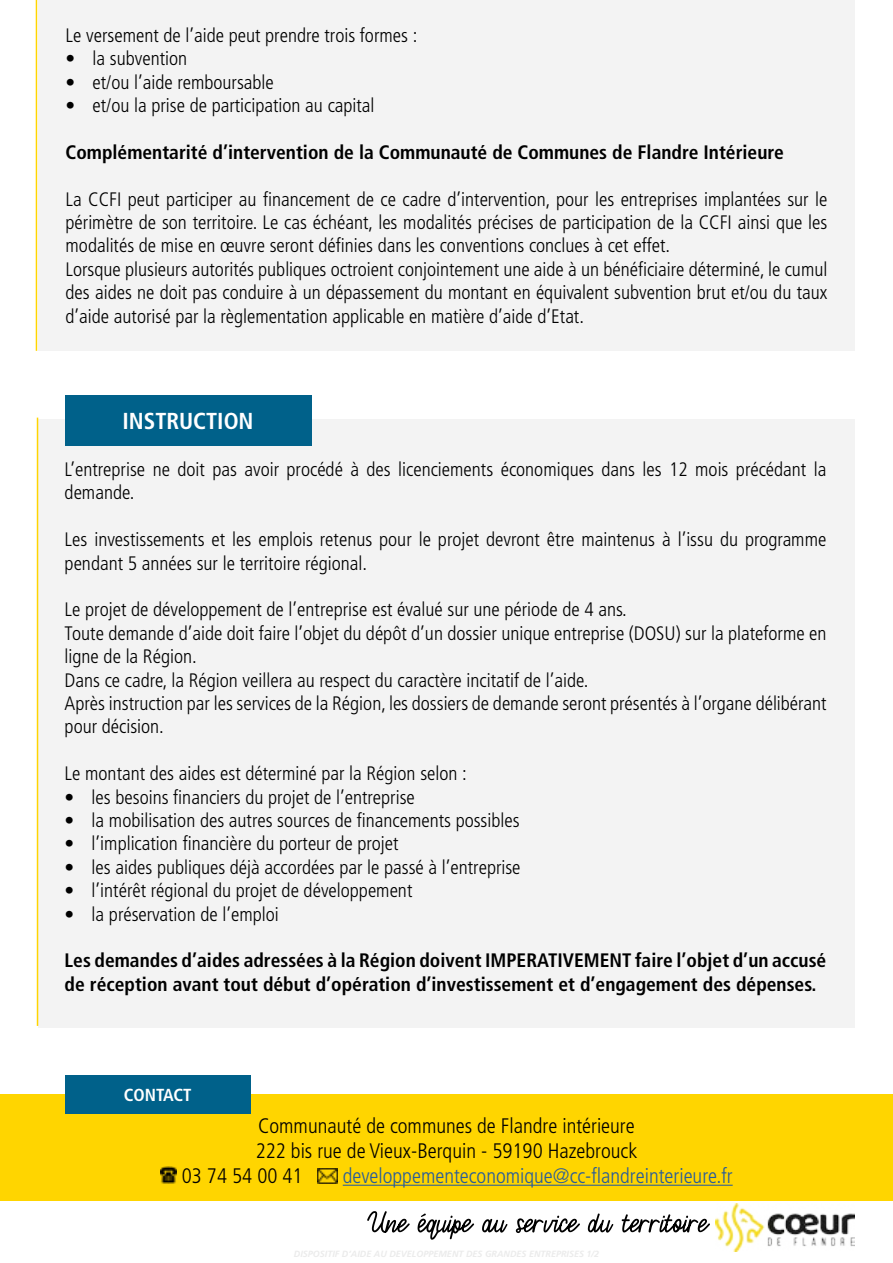
<style>
.page{position:relative;width:893px;height:1263px;background:#fff}
.page>*{position:absolute;margin:0;border:0;box-sizing:border-box;transform-origin:0 0}
.t1{font:700 condensed 23.1px "Frutiger";color:#fff}
.t2{font:300 condensed 21px "Frutiger";color:#000}
.t3{font:300 condensed 21px "Frutiger";color:#275b9b}
.t4{font:300 condensed 19.5px/23.4px "Frutiger";color:#000}
.t5{font:700 condensed 19.5px/23.4px "Frutiger";color:#000}
.t6{font:700 condensed 17.4px "Frutiger";color:#fff}
</style>
<div class="page">
<div style="left:38px;top:0;width:817px;height:351px;background:#f3f3f3"></div>
<div style="left:38px;top:420px;width:817px;height:608px;background:#f3f3f3"></div>
<div style="left:65px;top:395px;width:246px;height:51px;background:#00618a"></div>
<hr style="left:36px;top:0;width:1px;height:351px;background:#ffd500">
<hr style="left:37px;top:418px;width:1px;height:608px;background:#ffd500">
<div style="left:0;top:1095px;width:893px;height:106px;background:#ffd500"></div>
<hr style="left:343px;top:1185px;width:390px;height:1px;background:#275b9b">
<img style="left:160px;top:1167px;width:17px;height:16px">
<img style="left:318px;top:1169px;width:20px;height:14px">
<div style="left:65px;top:1075px;width:186px;height:39px;background:#00618a"></div>
<svg style="left:367px;top:1211px;width:343px;height:29px"></svg>
<img style="left:716px;top:1203px;width:139px;height:48px">
<p class="t4" style="left:66px;top:24px;width:353px">Le versement de l’aide peut prendre trois formes :</p>
<p class="t4" style="left:66px;top:47px;width:123px">• la subvention</p>
<p class="t4" style="left:66px;top:70px;width:210px">• et/ou l’aide remboursable</p>
<p class="t4" style="left:66px;top:94px;width:310px">• et/ou la prise de participation au capital</p>
<p class="t5" style="left:66px;top:140px;width:720px">Complémentarité d’intervention de la Communauté de Communes de Flandre Intérieure</p>
<p class="t4" style="left:66px;top:187px;width:763px">La CCFI peut participer au financement de ce cadre d’intervention, pour les entreprises implantées sur le périmètre de son territoire. Le cas échéant, les modalités précises de participation de la CCFI ainsi que les modalités de mise en œuvre seront définies dans les conventions conclues à cet effet.<br>Lorsque plusieurs autorités publiques octroient conjointement une aide à un bénéficiaire déterminé, le cumul des aides ne doit pas conduire à un dépassement du montant en équivalent subvention brut et/ou du taux d’aide autorisé par la règlementation applicable en matière d’aide d’Etat.</p>
<p class="t1" style="left:122px;top:407px;width:133px">INSTRUCTION</p>
<p class="t4" style="left:65px;top:458px;width:763px">L’entreprise ne doit pas avoir procédé à des licenciements économiques dans les 12 mois précédant la demande.</p>
<p class="t4" style="left:65px;top:528px;width:763px">Les investissements et les emplois retenus pour le projet devront être maintenus à l’issu du programme pendant 5 années sur le territoire régional.</p>
<p class="t4" style="left:65px;top:598px;width:763px">Le projet de développement de l’entreprise est évalué sur une période de 4 ans.<br>Toute demande d’aide doit faire l’objet du dépôt d’un dossier unique entreprise (DOSU) sur la plateforme en ligne de la Région.<br>Dans ce cadre, la Région veillera au respect du caractère incitatif de l’aide.<br>Après instruction par les services de la Région, les dossiers de demande seront présentés à l’organe délibérant pour décision.</p>
<p class="t4" style="left:65px;top:762px;width:404px">Le montant des aides est déterminé par la Région selon :</p>
<p class="t4" style="left:65px;top:785px;width:352px">• les besoins financiers du projet de l’entreprise</p>
<p class="t4" style="left:65px;top:809px;width:456px">• la mobilisation des autres sources de financements possibles</p>
<p class="t4" style="left:65px;top:832px;width:335px">• l’implication financière du porteur de projet</p>
<p class="t4" style="left:65px;top:856px;width:457px">• les aides publiques déjà accordées par le passé à l’entreprise</p>
<p class="t4" style="left:65px;top:879px;width:349px">• l’intérêt régional du projet de développement</p>
<p class="t4" style="left:65px;top:902px;width:216px">• la préservation de l’emploi</p>
<p class="t5" style="left:65px;top:949px;width:763px">Les demandes d’aides adressées à la Région doivent IMPERATIVEMENT faire l’objet d’un accusé de réception avant tout début d’opération d’investissement et d’engagement des dépenses.</p>
<p class="t6" style="left:124px;top:1085px;width:69px">CONTACT</p>
<p class="t2" style="left:258px;top:1113px;width:378px">Communauté de communes de Flandre intérieure</p>
<p class="t2" style="left:256px;top:1139px;width:383px">222 bis rue de Vieux-Berquin - 59190 Hazebrouck</p>
<p class="t2" style="left:182px;top:1164px;width:122px">03 74 54 00 41</p>
<p class="t3" style="left:343px;top:1164px;width:391px">developpementeconomique@cc-flandreinterieure.fr</p>
</div>
